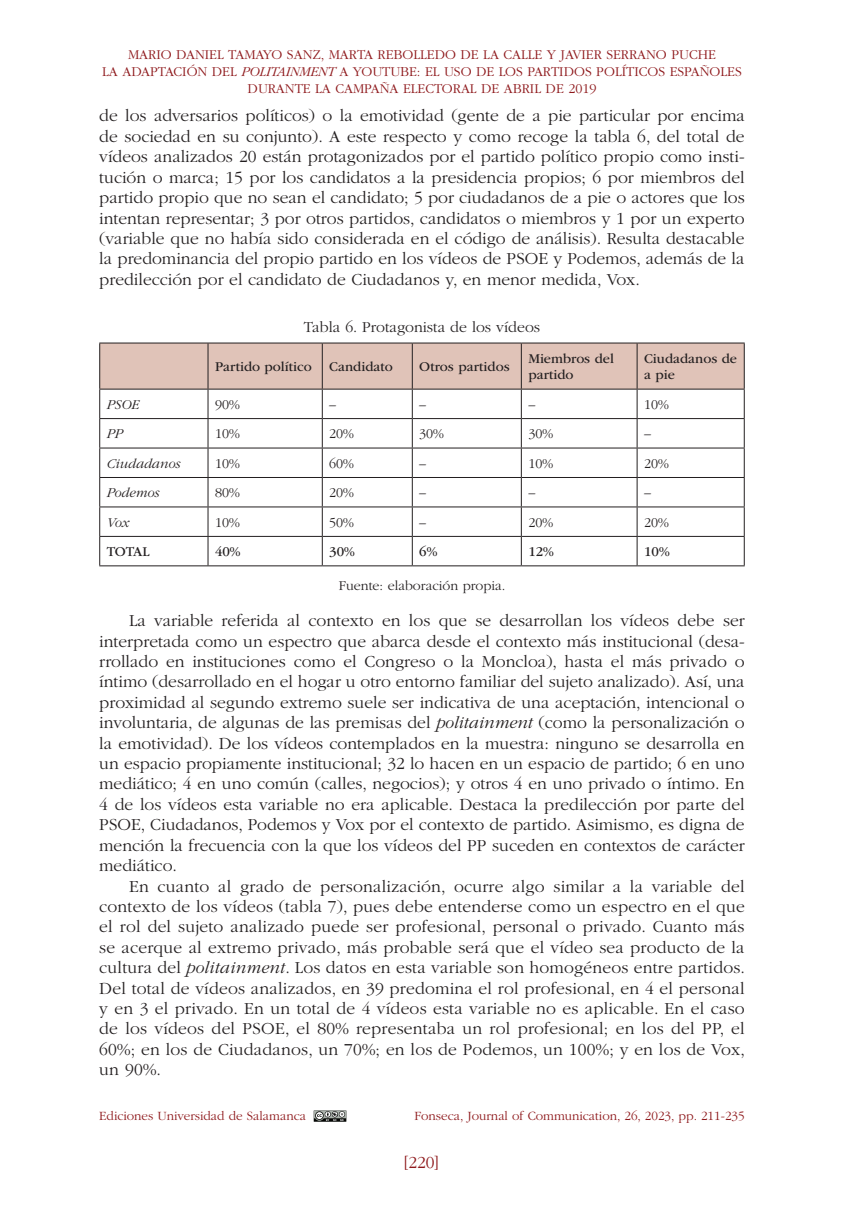
<style>
.page{position:relative;width:844px;height:1211px;background:#fff}
.page>*{position:absolute;margin:0;border:0;box-sizing:border-box;transform-origin:0 0}
.TX{font:300 17.5px/20.5px "ITC Garamond Std";color:#231f20;text-align:justify}
.t1{font:300 17.5px "ITC Garamond Std";color:#8e181b}
.Table_Caption{font:300 15.75px "ITC Garamond Std";color:#231f20}
.t2{font:300 14px/16.6px "ITC Garamond Std";color:#8e181b;text-align:center}
.TBL_BODY{font:14px/16.6px "ITC Garamond Std";color:#231f20}
.TBL_BODY-2{font:300 14px "ITC Garamond Std";color:#231f20}
.TBL_BODY-3{font:italic 300 14px "ITC Garamond Std";color:#231f20}
.Table_Source{font:300 14px "ITC Garamond Std";color:#231f20}
.t3{font:300 13.12px "ITC Garamond Std";color:#8e181b}
.s1{font-style:italic}
</style>
<div class="page">
<svg style="left:313px;top:1110px;width:34px;height:12px"></svg>
<hr style="left:99px;top:565px;width:109px;height:1px;background:#231f20">
<hr style="left:208px;top:565px;width:114px;height:1px;background:#231f20">
<hr style="left:322px;top:565px;width:90px;height:1px;background:#231f20">
<hr style="left:412px;top:565px;width:109px;height:1px;background:#231f20">
<hr style="left:521px;top:565px;width:116px;height:1px;background:#231f20">
<svg style="left:99px;top:343px;width:645px;height:222px"></svg>
<hr style="left:637px;top:565px;width:107px;height:1px;background:#231f20">
<hr style="left:99px;top:342px;width:109px;height:1px;background:#231f20">
<hr style="left:99px;top:343px;width:1px;height:45px;background:#231f20">
<hr style="left:208px;top:342px;width:114px;height:1px;background:#231f20">
<hr style="left:322px;top:342px;width:90px;height:1px;background:#231f20">
<hr style="left:412px;top:342px;width:109px;height:1px;background:#231f20">
<hr style="left:521px;top:342px;width:116px;height:1px;background:#231f20">
<hr style="left:637px;top:342px;width:107px;height:1px;background:#231f20">
<hr style="left:743px;top:343px;width:1px;height:45px;background:#231f20">
<hr style="left:99px;top:388px;width:109px;height:1px;background:#231f20">
<hr style="left:208px;top:388px;width:114px;height:1px;background:#231f20">
<hr style="left:322px;top:388px;width:90px;height:1px;background:#231f20">
<hr style="left:412px;top:388px;width:109px;height:1px;background:#231f20">
<hr style="left:521px;top:388px;width:116px;height:1px;background:#231f20">
<hr style="left:637px;top:388px;width:107px;height:1px;background:#231f20">
<p class="t2" style="left:102px;top:47px;width:641px">MARIO DANIEL TAMAYO SANZ, MARTA REBOLLEDO DE LA CALLE Y JAVIER SERRANO PUCHE<br>LA ADAPTACIÓN DEL <span class="s1">POLITAINMENT</span> A YOUTUBE: EL USO DE LOS PARTIDOS POLÍTICOS ESPAÑOLES<br>DURANTE LA CAMPAÑA ELECTORAL DE ABRIL DE 2019</p>
<p class="TX" style="left:99px;top:106px;width:646px">de los adversarios políticos) o la emotividad (gente de a pie particular por encima de sociedad en su conjunto). A este respecto y como recoge la tabla 6, del total de vídeos analizados 20 están protagonizados por el partido político propio como insti&shy;tución o marca; 15 por los candidatos a la presidencia propios; 6 por miembros del partido propio que no sean el candidato; 5 por ciudadanos de a pie o actores que los intentan representar; 3 por otros partidos, candidatos o miembros y 1 por un experto (variable que no había sido considerada en el código de análisis). Resulta destacable la predominancia del propio partido en los vídeos de PSOE y Podemos, además de la predilección por el candidato de Ciudadanos y, en menor medida, Vox.</p>
<p class="Table_Caption" style="left:304px;top:319px;width:238px">Tabla 6. Protagonista de los vídeos</p>
<p class="TBL_BODY" style="left:215px;top:358px;width:98px">Partido político</p>
<p class="TBL_BODY" style="left:329px;top:358px;width:65px">Candidato</p>
<p class="TBL_BODY" style="left:419px;top:358px;width:92px">Otros partidos</p>
<p class="TBL_BODY" style="left:528px;top:350px;width:87px">Miembros del partido</p>
<p class="TBL_BODY" style="left:644px;top:350px;width:94px">Ciudadanos de a pie</p>
<p class="TBL_BODY-3" style="left:107px;top:397px;width:34px">PSOE</p>
<p class="TBL_BODY-2" style="left:215px;top:397px;width:26px">90%</p>
<p class="TBL_BODY-2" style="left:329px;top:397px;width:8px">–</p>
<p class="TBL_BODY-2" style="left:419px;top:397px;width:8px">–</p>
<p class="TBL_BODY-2" style="left:528px;top:397px;width:8px">–</p>
<p class="TBL_BODY-2" style="left:644px;top:397px;width:26px">10%</p>
<p class="TBL_BODY-3" style="left:107px;top:426px;width:18px">PP</p>
<p class="TBL_BODY-2" style="left:215px;top:426px;width:26px">10%</p>
<p class="TBL_BODY-2" style="left:329px;top:426px;width:26px">20%</p>
<p class="TBL_BODY-2" style="left:419px;top:426px;width:26px">30%</p>
<p class="TBL_BODY-2" style="left:528px;top:426px;width:26px">30%</p>
<p class="TBL_BODY-2" style="left:644px;top:426px;width:8px">–</p>
<p class="TBL_BODY-3" style="left:107px;top:455px;width:75px">Ciudadanos</p>
<p class="TBL_BODY-2" style="left:215px;top:456px;width:26px">10%</p>
<p class="TBL_BODY-2" style="left:329px;top:456px;width:26px">60%</p>
<p class="TBL_BODY-2" style="left:419px;top:456px;width:8px">–</p>
<p class="TBL_BODY-2" style="left:528px;top:456px;width:26px">10%</p>
<p class="TBL_BODY-2" style="left:644px;top:456px;width:26px">20%</p>
<p class="TBL_BODY-3" style="left:107px;top:485px;width:54px">Podemos</p>
<p class="TBL_BODY-2" style="left:215px;top:485px;width:26px">80%</p>
<p class="TBL_BODY-2" style="left:329px;top:485px;width:26px">20%</p>
<p class="TBL_BODY-2" style="left:419px;top:485px;width:8px">–</p>
<p class="TBL_BODY-2" style="left:528px;top:485px;width:8px">–</p>
<p class="TBL_BODY-2" style="left:644px;top:485px;width:8px">–</p>
<p class="TBL_BODY-3" style="left:107px;top:514px;width:24px">Vox</p>
<p class="TBL_BODY-2" style="left:215px;top:514px;width:26px">10%</p>
<p class="TBL_BODY-2" style="left:329px;top:514px;width:26px">50%</p>
<p class="TBL_BODY-2" style="left:419px;top:514px;width:8px">–</p>
<p class="TBL_BODY-2" style="left:528px;top:514px;width:26px">20%</p>
<p class="TBL_BODY-2" style="left:644px;top:514px;width:26px">20%</p>
<p class="TBL_BODY" style="left:107px;top:543px;width:44px">TOTAL</p>
<p class="TBL_BODY" style="left:215px;top:543px;width:27px">40%</p>
<p class="TBL_BODY" style="left:329px;top:543px;width:27px">30%</p>
<p class="TBL_BODY" style="left:419px;top:543px;width:20px">6%</p>
<p class="TBL_BODY" style="left:528px;top:543px;width:27px">12%</p>
<p class="TBL_BODY" style="left:644px;top:543px;width:27px">10%</p>
<p class="Table_Source" style="left:338px;top:578px;width:168px">Fuente: elaboración propia.</p>
<p class="TX" style="left:99px;top:610px;width:646px;text-indent:30px">La variable referida al contexto en los que se desarrollan los vídeos debe ser interpretada como un espectro que abarca desde el contexto más institucional (desa&shy;rrollado en instituciones como el Congreso o la Moncloa), hasta el más privado o íntimo (desarrollado en el hogar u otro entorno familiar del sujeto analizado). Así, una proximidad al segundo extremo suele ser indicativa de una aceptación, intencional o involuntaria, de algunas de las premisas del <span class="s1">politainment</span> (como la personalización o la emotividad). De los vídeos contemplados en la muestra: ninguno se desarrolla en un espacio propiamente institucional; 32 lo hacen en un espacio de partido; 6 en uno mediático; 4 en uno común (calles, negocios); y otros 4 en uno privado o íntimo. En 4 de los vídeos esta variable no era aplicable. Destaca la predilección por parte del PSOE, Ciudadanos, Podemos y Vox por el contexto de partido. Asimismo, es digna de mención la frecuencia con la que los vídeos del PP suceden en contextos de carácter mediático.</p>
<p class="TX" style="left:99px;top:876px;width:647px;text-indent:30px">En cuanto al grado de personalización, ocurre algo similar a la variable del contexto de los vídeos (tabla 7), pues debe entenderse como un espectro en el que el rol del sujeto analizado puede ser profesional, personal o privado. Cuanto más se acerque al extremo privado, más probable será que el vídeo sea producto de la cultura del <span class="s1">politainment</span>. Los datos en esta variable son homogéneos entre partidos.<br>Del total de vídeos analizados, en 39 predomina el rol profesional, en 4 el personal y en 3 el privado. En un total de 4 vídeos esta variable no es aplicable. En el caso de los vídeos del PSOE, el 80% representaba un rol profesional; en los del PP, el 60%; en los de Ciudadanos, un 70%; en los de Podemos, un 100%; y en los de Vox, un 90%.</p>
<p class="t3" style="left:99px;top:1108px;width:208px">Ediciones Universidad de Salamanca</p>
<p class="t3" style="left:414px;top:1108px;width:331px">Fonseca, Journal of Communication, 26, 2023, pp. 211-235</p>
<p class="t1" style="left:404px;top:1152px;width:36px">[220]</p>
</div>
